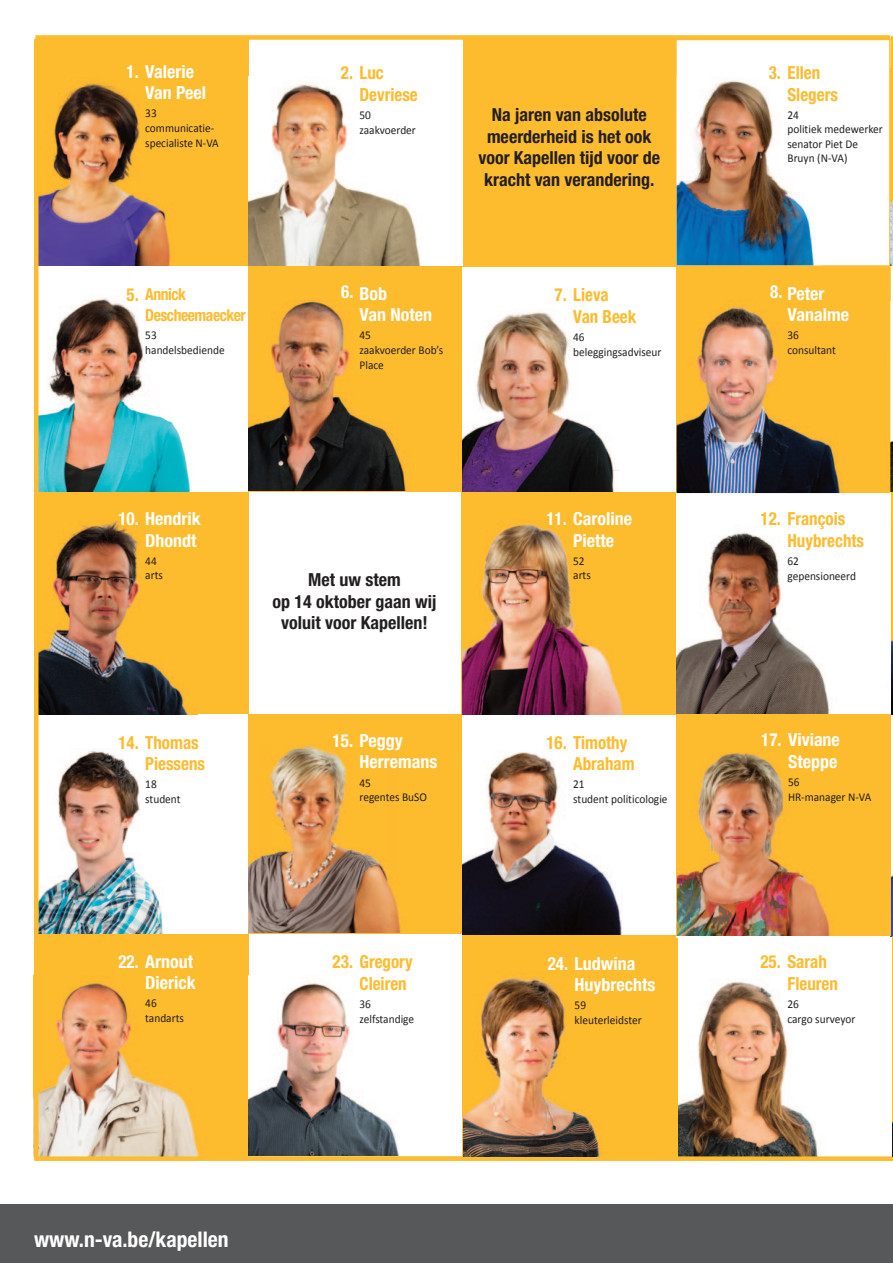
<style>
.page{position:relative;width:893px;height:1263px;background:#fff}
.page>*{position:absolute;margin:0;border:0;box-sizing:border-box;transform-origin:0 0}
.t1{font:700 condensed 21.6px "Helvetica Neue LT Std";color:#fff}
.t2{font:700 condensed 18px/21.6px "Helvetica Neue LT Std";color:#fff;scale:.95 1}
.t3{font:700 condensed 18px/21.6px "Helvetica Neue LT Std";color:#fdbb2e;scale:.95 1}
.t4{font:700 condensed 18px/21.6px "Helvetica Neue LT Std";color:#231f20;text-align:center}
.t5{font:700 condensed 16.5px/20.9px "Helvetica Neue LT Std";letter-spacing:-.03em;color:#fdbb2e;scale:.95 1}
.t6{font:12px/14.9px "Calibri";color:#231f20;scale:.95 1}
.s1{font-size:18px}
</style>
<div class="page">
<div style="left:0;top:1205px;width:893px;height:58px;background:#57585a"></div>
<div style="left:36px;top:38px;width:855px;height:1118px;background:#fdbb2e"></div>
<img style="left:38px;top:83px;width:133px;height:183px">
<div style="left:248px;top:492px;width:213px;height:222px;background:#fff"></div>
<div style="left:35px;top:266px;width:213px;height:226px;background:#fff"></div>
<img style="left:38px;top:295px;width:152px;height:197px">
<div style="left:36px;top:712px;width:212px;height:222px;background:#fff"></div>
<img style="left:38px;top:749px;width:125px;height:185px">
<div style="left:36px;top:492px;width:212px;height:222px;background:#fdbb2e"></div>
<img style="left:38px;top:521px;width:150px;height:193px">
<img style="left:38px;top:983px;width:161px;height:173px">
<img style="left:249px;top:301px;width:157px;height:189px">
<div style="left:249px;top:934px;width:213px;height:221px;background:#fff"></div>
<img style="left:249px;top:981px;width:150px;height:174px">
<img style="left:249px;top:745px;width:152px;height:187px">
<div style="left:249px;top:36px;width:213px;height:229px;background:#fff"></div>
<img style="left:249px;top:82px;width:172px;height:183px">
<div style="left:462px;top:267px;width:214px;height:225px;background:#fff"></div>
<img style="left:462px;top:312px;width:158px;height:180px">
<div style="left:462px;top:714px;width:214px;height:222px;background:#fff"></div>
<img style="left:462px;top:752px;width:160px;height:183px">
<img style="left:462px;top:524px;width:161px;height:190px">
<img style="left:891px;top:441px;width:2px;height:51px">
<hr style="left:891px;top:36px;width:2px;height:230px;background:#fdbb2e">
<img style="left:891px;top:199px;width:2px;height:67px">
<hr style="left:891px;top:492px;width:2px;height:222px;background:#fdbb2e">
<img style="left:891px;top:639px;width:2px;height:75px">
<div style="left:462px;top:935px;width:214px;height:221px;background:#fdbb2e"></div>
<div style="left:677px;top:492px;width:214px;height:222px;background:#fff"></div>
<img style="left:677px;top:532px;width:153px;height:182px">
<div style="left:677px;top:936px;width:215px;height:223px;background:#fff"></div>
<img style="left:677px;top:978px;width:142px;height:178px">
<div style="left:677px;top:269px;width:213px;height:224px;background:#fdbb2e"></div>
<img style="left:677px;top:307px;width:164px;height:186px">
<div style="left:677px;top:40px;width:212px;height:225px;background:#fff"></div>
<img style="left:677px;top:80px;width:138px;height:185px">
<hr style="left:892px;top:937px;width:1px;height:220px;background:#fdbb2e">
<div style="left:34px;top:1156px;width:859px;height:5px;background:#fdbb2e"></div>
<hr style="left:34px;top:39px;width:4px;height:1119px;background:#fdbb2e">
<img style="left:891px;top:875px;width:2px;height:62px">
<img style="left:464px;top:977px;width:136px;height:180px">
<img style="left:892px;top:1122px;width:1px;height:35px">
<div style="left:35px;top:35px;width:855px;height:5px;background:#fdbb2e"></div>
<img style="left:677px;top:753px;width:153px;height:182px">
<h2 class="t2" style="left:145px;top:62px;width:66px;text-indent:-19px">1. Valerie<br>Van Peel</h2>
<p class="t6" style="left:145px;top:106px;width:79px">33 communicatie&shy;specialiste N-VA</p>
<h3 class="t5" style="left:145px;top:286px;width:107px;text-indent:-19px"><span class="s1">5.</span> Annick<br>Descheemaecker</h3>
<p class="t6" style="left:145px;top:328px;width:85px">53 handelsbediende</p>
<h2 class="t3" style="left:359px;top:64px;width:63px;text-indent:-19px">2. Luc<br>Devriese</h2>
<p class="t6" style="left:359px;top:107px;width:61px">50 zaakvoerder</p>
<h2 class="t4" style="left:478px;top:106px;width:183px">Na jaren van absolute meerderheid is het ook voor Kapellen tijd voor de kracht van verandering.</h2>
<h2 class="t2" style="left:359px;top:284px;width:78px;text-indent:-18px">6. Bob<br>Van Noten</h2>
<p class="t6" style="left:359px;top:328px;width:90px">45<br>zaakvoerder Bob’s<br>Place</p>
<h2 class="t3" style="left:573px;top:286px;width:68px;text-indent:-19px">7. Lieva<br>Van Beek</h2>
<p class="t6" style="left:573px;top:330px;width:94px">46 beleggingsadviseur</p>
<h2 class="t2" style="left:118px;top:509px;width:88px;text-align:right">10. Hendrik<br>Dhondt</h2>
<p class="t6" style="left:145px;top:553px;width:20px">44 arts</p>
<h2 class="t3" style="left:145px;top:733px;width:65px;text-indent:-27px">14. Thomas<br>Piessens</h2>
<p class="t6" style="left:145px;top:777px;width:39px">18 student</p>
<h2 class="t4" style="left:273px;top:570px;width:165px">Met uw stem<br>op 14 oktober gaan wij voluit voor Kapellen!</h2>
<h2 class="t2" style="left:359px;top:731px;width:84px;text-indent:-27px">15. Peggy<br>Herremans</h2>
<p class="t6" style="left:359px;top:775px;width:73px">45<br>regentes BuSO</p>
<h2 class="t2" style="left:546px;top:509px;width:92px;text-align:center">11. Caroline<br>Piette</h2>
<p class="t6" style="left:573px;top:553px;width:20px">52 arts</p>
<h2 class="t3" style="left:573px;top:733px;width:66px;text-indent:-27px">16. Timothy<br>Abraham</h2>
<p class="t6" style="left:573px;top:777px;width:101px">21<br>student politicologie</p>
<h2 class="t2" style="left:118px;top:952px;width:83px;text-align:right">22. Arnout<br>Dierick</h2>
<p class="t6" style="left:145px;top:996px;width:42px">46 tandarts</p>
<h2 class="t3" style="left:359px;top:952px;width:58px;text-indent:-27px">23. Gregory<br>Cleiren</h2>
<p class="t6" style="left:359px;top:996px;width:59px">36 zelfstandige</p>
<h2 class="t2" style="left:575px;top:954px;width:87px;text-indent:-27px">24. Ludwina<br>Huybrechts</h2>
<p class="t6" style="left:575px;top:998px;width:72px">59 kleuterleidster</p>
<h1 class="t1" style="left:34px;top:1231px;width:196px">www.n-va.be/kapellen</h1>
<h2 class="t3" style="left:787px;top:64px;width:55px;text-indent:-19px">3. Ellen<br>Slegers</h2>
<p class="t6" style="left:787px;top:107px;width:102px">24<br>politiek medewerker senator Piet De<br>Bruyn (N-VA)</p>
<h2 class="t2" style="left:787px;top:284px;width:66px;text-indent:-17px">8. Peter<br>Vanalme</h2>
<p class="t6" style="left:787px;top:328px;width:52px">36 consultant</p>
<h2 class="t3" style="left:787px;top:510px;width:82px;text-indent:-27px">12. François<br>Huybrechts</h2>
<p class="t6" style="left:787px;top:554px;width:74px">62 gepensioneerd</p>
<h2 class="t2" style="left:761px;top:731px;width:84px;text-align:right">17. Viviane<br>Steppe</h2>
<p class="t6" style="left:788px;top:775px;width:89px">56<br>HR-manager N-VA</p>
<h2 class="t3" style="left:787px;top:952px;width:55px;text-indent:-27px">25. Sarah<br>Fleuren</h2>
<p class="t6" style="left:787px;top:996px;width:73px">26<br>cargo surveyor</p>
</div>
